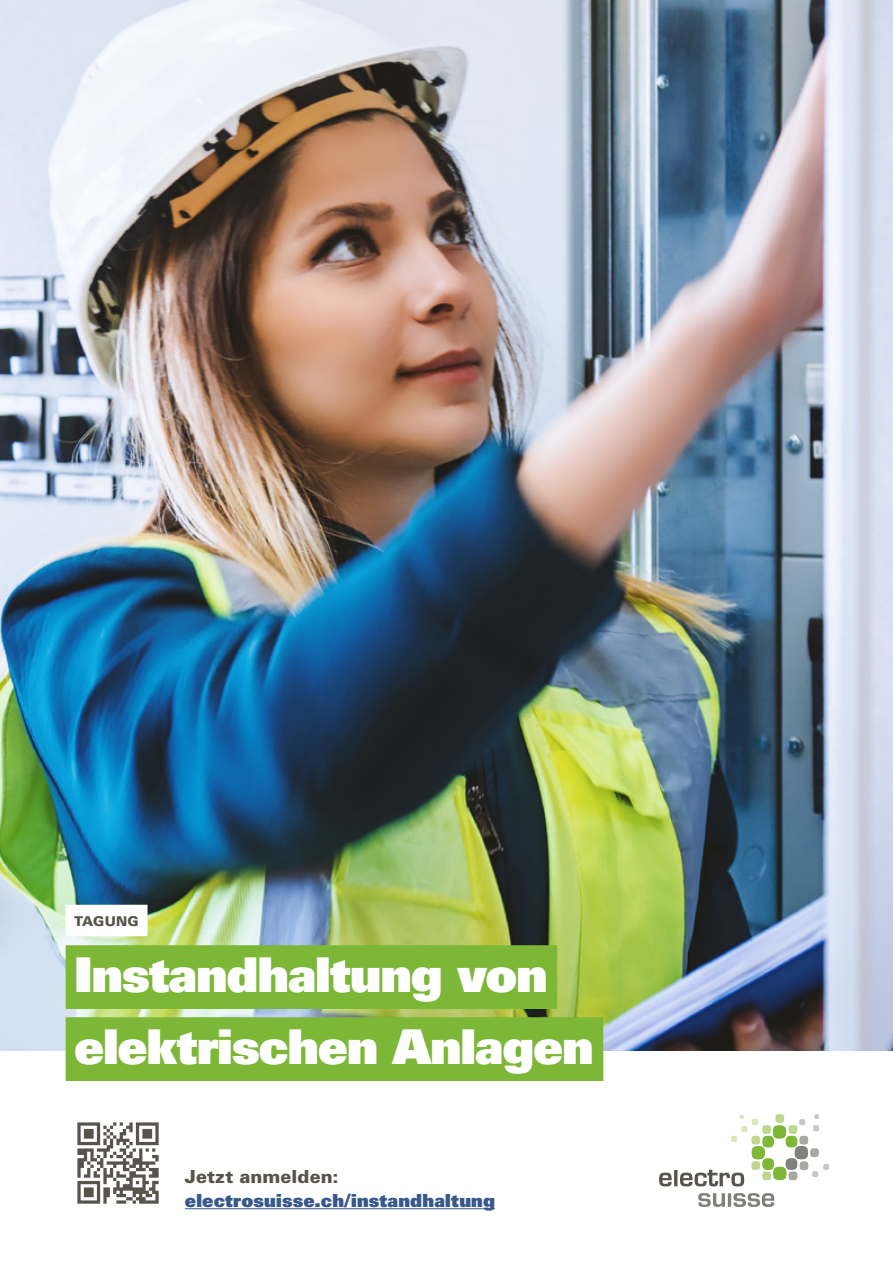
<style>
.page{position:relative;width:893px;height:1263px;background:#fff}
.page>*{position:absolute;margin:0;border:0;box-sizing:border-box;transform-origin:0 0}
.Headline_grüner_Balken_imageseiten{font:48px "Univers LT Std X Black";letter-spacing:-.02em;color:#fff}
.Headline_grüner_Balken_imageseiten-2{font:18px "Univers LT Std X Black";letter-spacing:.01em;color:#38598b}
.Headline_grüner_Balken_imageseiten-3{font:900 18px "Univers LT Std";letter-spacing:.005em;color:#57544b}
.Headline_grüner_Balken_imageseiten-4{font:900 13.5px "Univers LT Std";letter-spacing:.01em;color:#57544b}
</style>
<div class="page">
<img style="left:0;top:1px;width:893px;height:1050px">
<div style="left:66px;top:905px;width:82px;height:31px;background:#fff"></div>
<div style="left:66px;top:945px;width:491px;height:64px;background:#7cb737"></div>
<div style="left:66px;top:1017px;width:537px;height:64px;background:#7cb737"></div>
<svg style="left:698px;top:1193px;width:76px;height:14px"></svg>
<svg style="left:659px;top:1114px;width:170px;height:72px"></svg>
<div style="left:795px;top:1146px;width:13px;height:13px;background:#81807a;border-radius:50%"></div>
<hr style="left:185px;top:1208px;width:310px;height:1px;background:#38598b">
<svg style="left:77px;top:1122px;width:82px;height:82px"></svg>
<p class="Headline_grüner_Balken_imageseiten-4" style="left:74px;top:913px;width:66px">TAGUNG</p>
<p class="Headline_grüner_Balken_imageseiten" style="left:74px;top:943px;width:475px">Instandhaltung von</p>
<p class="Headline_grüner_Balken_imageseiten" style="left:74px;top:1015px;width:521px">elektrischen Anlagen</p>
<p class="Headline_grüner_Balken_imageseiten-3" style="left:185px;top:1165px;width:155px">Jetzt anmelden:</p>
<p class="Headline_grüner_Balken_imageseiten-2" style="left:185px;top:1188px;width:312px">electrosuisse.ch/instandhaltung</p>
</div>
